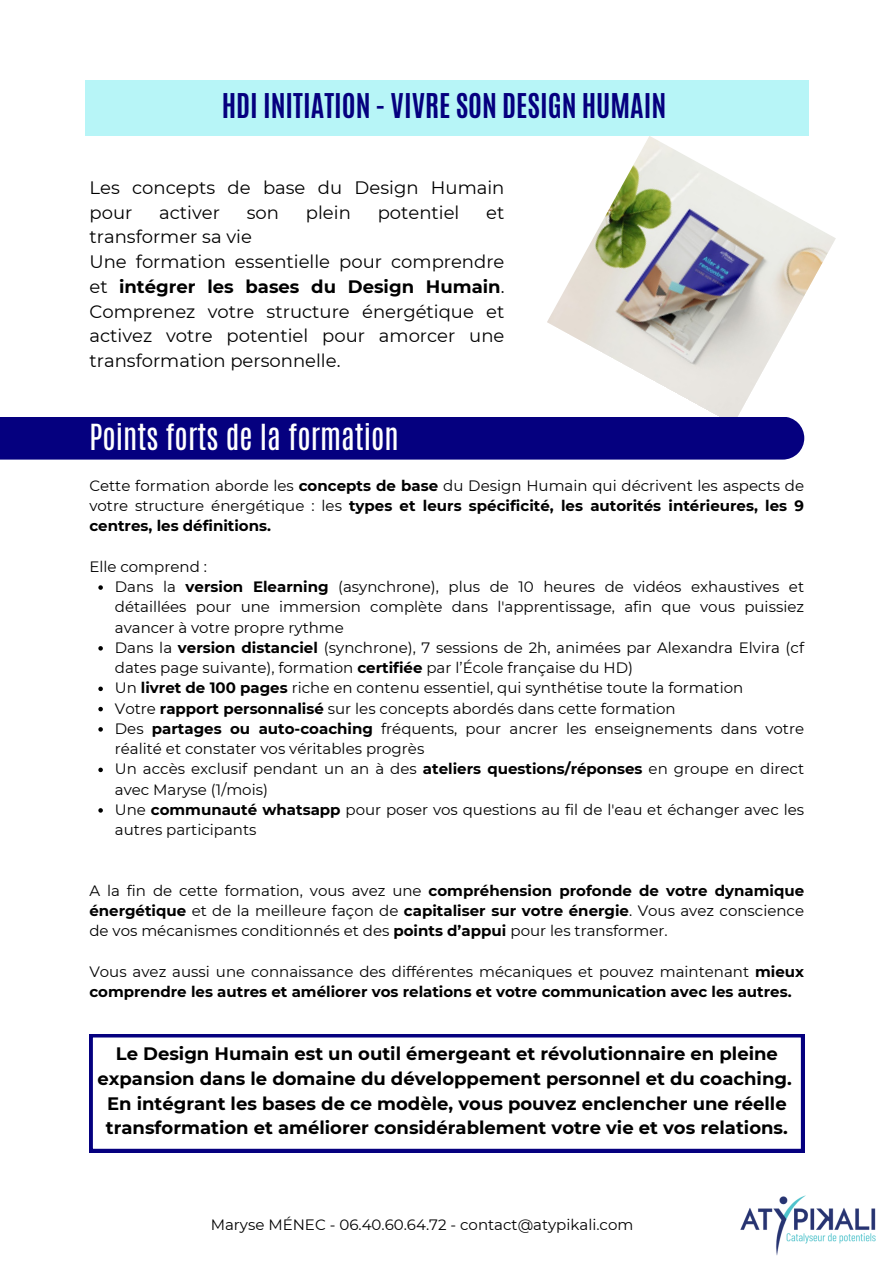
<style>
.page{position:relative;width:894px;height:1264px;background:#fff}
.page>*{position:absolute;margin:0;border:0;box-sizing:border-box;transform-origin:0 0}
.t1{font:30px "Antonio";color:#fff}
.t2{font:700 28.5px "Antonio";color:#05007f}
.t3{font:18px/24.8px "Montserrat";color:#000}
.t4{font:700 18px/24.8px "Montserrat";color:#000;text-align:center}
.t5{font:15px/20.2px "Montserrat";color:#000}
.t6{font:700 15px/20.2px "Montserrat";color:#000}
.s1{font-weight:700}
.s2{font-weight:400}
</style>
<div class="page">
<div style="left:85px;top:80px;width:723px;height:56px;background:#b7f5f7"></div>
<img style="left:547px;top:136px;width:288px;height:280px">
<div style="left:0;top:416px;width:804px;height:43px;background:#05007f"></div>
<svg style="left:89px;top:1034px;width:715px;height:118px"></svg>
<svg style="left:98px;top:585px;width:5px;height:5px"></svg>
<svg style="left:98px;top:646px;width:5px;height:4px"></svg>
<svg style="left:98px;top:686px;width:5px;height:5px"></svg>
<svg style="left:98px;top:707px;width:5px;height:4px"></svg>
<svg style="left:98px;top:727px;width:5px;height:4px"></svg>
<svg style="left:98px;top:767px;width:5px;height:5px"></svg>
<svg style="left:98px;top:808px;width:5px;height:4px"></svg>
<img style="left:740px;top:1195px;width:136px;height:61px">
<p class="t2" style="left:222px;top:85px;width:446px">HDI INITIATION - VIVRE SON DESIGN HUMAIN</p>
<p class="t3" style="left:89px;top:175px;width:416px">Les concepts de base du Design Humain pour</p>
<p class="t3" style="left:159px;top:200px;width:62px">activer</p>
<p class="t3" style="left:247px;top:200px;width:34px">son</p>
<p class="t3" style="left:306px;top:200px;width:46px">plein</p>
<p class="t3" style="left:377px;top:200px;width:83px">potentiel</p>
<p class="t3" style="left:486px;top:200px;width:20px">et</p>
<p class="t3" style="left:89px;top:224px;width:416px">transformer sa vie<br>Une formation essentielle pour comprendre et <span class="s1">intégrer les bases du Design Humain</span>.<br>Comprenez votre structure énergétique et activez votre potentiel pour amorcer une transformation personnelle.</p>
<p class="t1" style="left:89px;top:415px;width:311px">Points forts de la formation</p>
<p class="t5" style="left:89px;top:475px;width:716px;text-align:justify">Cette formation aborde les <span class="s1">concepts de base</span> du Design Humain qui décrivent les aspects de votre structure énergétique : les <span class="s1">types et leurs spécificité, les autorités intérieures, les 9 centres, les définitions.</span></p>
<h4 class="t5" style="left:89px;top:556px;width:119px">Elle comprend :</h4>
<h2 class="t5" style="left:115px;top:576px;width:690px;text-align:justify">Dans la <span class="s1">version Elearning</span> (asynchrone), plus de 10 heures de vidéos exhaustives et détaillées pour une immersion complète dans l'apprentissage, afin que vous puissiez avancer à votre propre rythme</h2>
<p class="t5" style="left:115px;top:637px;width:690px">Dans la <span class="s1">version distanciel</span> (synchrone), 7 sessions de 2h, animées par Alexandra Elvira (cf dates page suivante), formation <span class="s1">certifiée</span> par l’École française du HD)</p>
<p class="t5" style="left:115px;top:678px;width:629px">Un <span class="s1">livret de 100 pages</span> riche en contenu essentiel, qui synthétise toute la formation</p>
<p class="t5" style="left:115px;top:698px;width:562px">Votre <span class="s1">rapport personnalisé</span> sur les concepts abordés dans cette formation</p>
<p class="t5" style="left:115px;top:718px;width:690px">Des <span class="s1">partages ou auto-coaching</span> fréquents, pour ancrer les enseignements dans votre réalité et constater vos véritables progrès</p>
<p class="t5" style="left:115px;top:759px;width:690px">Un accès exclusif pendant un an à des <span class="s1">ateliers questions/réponses</span> en groupe en direct avec Maryse (1/mois)</p>
<p class="t5" style="left:115px;top:799px;width:690px">Une <span class="s1">communauté whatsapp</span> pour poser vos questions au fil de l'eau et échanger avec les autres participants</p>
<p class="t5" style="left:89px;top:880px;width:716px;text-align:justify">A la fin de cette formation, vous avez une <span class="s1">compréhension profonde de votre dynamique énergétique</span> et de la meilleure façon de <span class="s1">capitaliser sur votre énergie</span>. Vous avez conscience de vos mécanismes conditionnés et des <span class="s1">points d’appui</span> pour les transformer.</p>
<p class="t6" style="left:89px;top:961px;width:716px"><span class="s2">Vous avez aussi une connaissance des différentes mécaniques et pouvez maintenant</span> mieux comprendre les autres et améliorer vos relations et votre communication avec les autres.</p>
<h1 class="t4" style="left:97px;top:1041px;width:695px">Le Design Humain est un outil émergeant et révolutionnaire en pleine expansion dans le domaine du développement personnel et du coaching.<br>En intégrant les bases de ce modèle, vous pouvez enclencher une réelle transformation et améliorer considérablement votre vie et vos relations.</h1>
<h3 class="t5" style="left:211px;top:1214px;width:424px">Maryse MÉNEC - 06.40.60.64.72 - contact@atypikali.com</h3>
</div>
